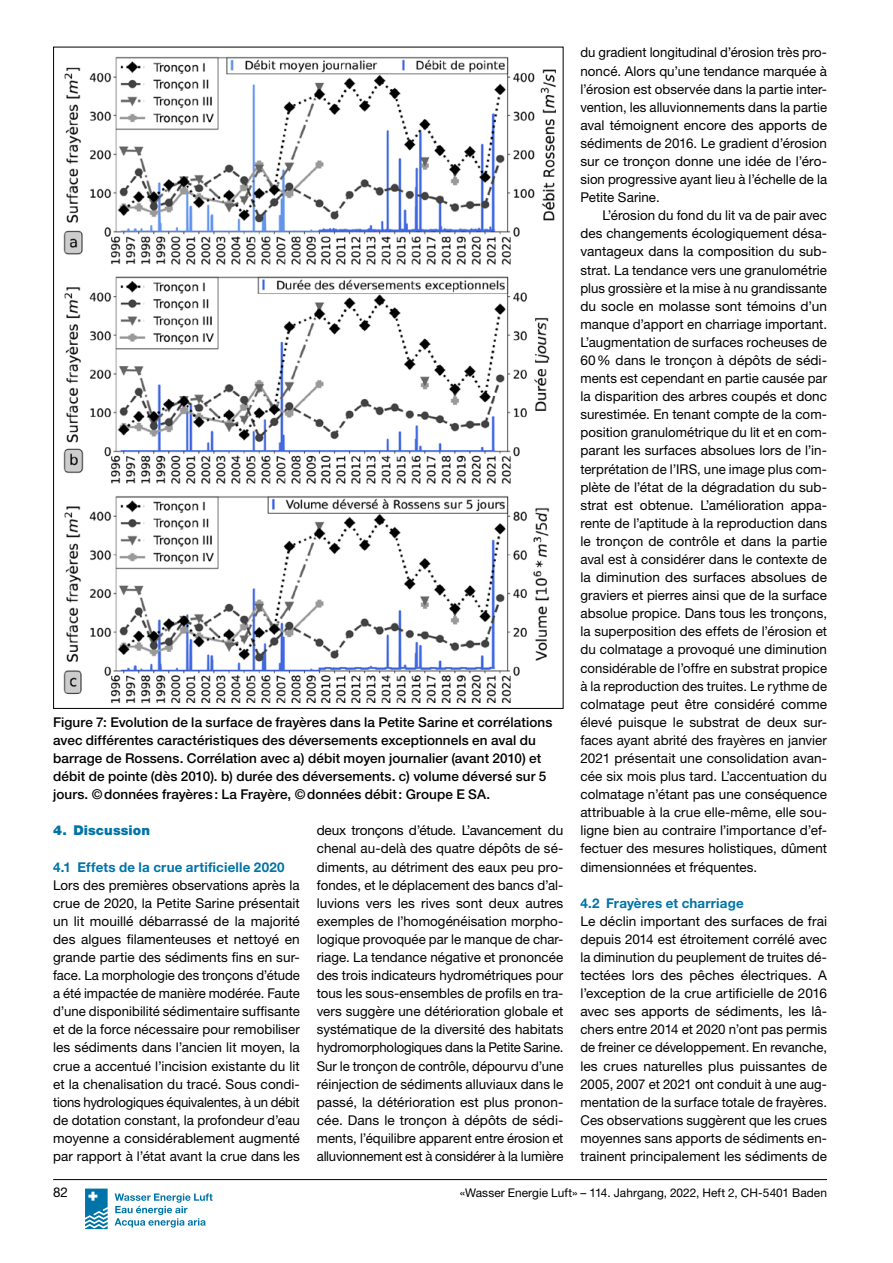
<style>
.page{position:relative;width:893px;height:1263px;background:#fff}
.page>*{position:absolute;margin:0;border:0;box-sizing:border-box;transform-origin:0 0}
._9pt_Grundtext_Fr{font:13.5px/18.1px "Helvetica Neue LT Pro";color:#000;text-align:justify}
._9pt_Grundtext_Ez_Fr{font:13.5px/18.1px "Helvetica Neue LT Pro";letter-spacing:.005em;color:#000;text-align:justify}
.Bildlegende{font:500 13.5px/18.1px "Helvetica Neue LT Pro";letter-spacing:.005em;color:#000}
.Zwischentitel_00{font:700 13.5px "Helvetica Neue LT Pro";letter-spacing:.015em;color:#0074a8}
.Zwischentitel_0{font:900 13.5px "Helvetica Neue LT Pro";letter-spacing:.005em;color:#0074a8}
.t1{font:12px "Helvetica Neue LT Pro";letter-spacing:.005em;color:#000}
</style>
<div class="page">
<hr style="left:53px;top:1179px;width:774px;height:1px;background:#000">
<svg style="left:85px;top:1188px;width:23px;height:41px"></svg>
<svg style="left:114px;top:1193px;width:99px;height:34px"></svg>
<img style="left:63px;top:56px;width:493px;height:646px">
<p class="Bildlegende" style="left:53px;top:713px;width:501px">Figure 7: Evolution de la surface de frayères dans la Petite Sarine et corrélations avec différentes caractéristiques des déversements exceptionnels en aval du barrage de Rossens. Corrélation avec a) débit moyen journalier (avant 2010) et débit de pointe (dès 2010). b) durée des déversements. c) volume déversé sur 5 jours. ©données frayères: La Frayère, ©données débit: Groupe E SA.</p>
<p class="Zwischentitel_0" style="left:53px;top:822px;width:98px">4. Discussion</p>
<p class="Zwischentitel_00" style="left:53px;top:858px;width:233px">4.1 Effets de la crue artificielle 2020</p>
<p class="_9pt_Grundtext_Fr" style="left:53px;top:875px;width:248px">Lors des premières observations après la crue de 2020, la Petite Sarine présentait un lit mouillé débarrassé de la majorité des algues filamenteuses et nettoyé en grande partie des sédiments fins en sur&shy;face. La morphologie des tronçons d’étude a été impactée de manière modérée. Faute d’une disponibilité sédimentaire suffisante et de la force nécessaire pour remobiliser les sédiments dans l’ancien lit moyen, la crue a accentué l’incision existante du lit et la chenalisation du tracé. Sous condi&shy;tions hydrologiques équivalentes, à un débit de dotation constant, la profondeur d’eau moyenne a considérablement augmenté par rapport à l’état avant la crue dans les</p>
<p class="_9pt_Grundtext_Fr" style="left:317px;top:821px;width:248px">deux tronçons d’étude. L’avancement du chenal au-delà des quatre dépôts de sé&shy;diments, au détriment des eaux peu pro&shy;fondes, et le déplacement des bancs d’al&shy;luvions vers les rives sont deux autres exemples de l’homogénéisation morpho&shy;logique provoquée par le manque de char&shy;riage. La tendance négative et prononcée des trois indicateurs hydrométriques pour tous les sous-ensembles de profils en tra&shy;vers suggère une détérioration globale et systématique de la diversité des habitats hydromorphologiques dans la Petite Sarine.<br>Sur le tronçon de contrôle, dépourvu d’une réinjection de sédiments alluviaux dans le passé, la détérioration est plus pronon&shy;cée. Dans le tronçon à dépôts de sédi&shy;ments, l’équilibre apparent entre érosion et alluvionnement est à considérer à la lumière</p>
<p class="_9pt_Grundtext_Fr" style="left:580px;top:43px;width:248px">du gradient longitudinal d’érosion très pro&shy;noncé. Alors qu’une tendance marquée à l’érosion est observée dans la partie inter&shy;vention, les alluvionnements dans la partie aval témoignent encore des apports de sédiments de 2016. Le gradient d’érosion sur ce tronçon donne une idée de l’éro&shy;sion progressive ayant lieu à l’échelle de la Petite Sarine.</p>
<p class="_9pt_Grundtext_Ez_Fr" style="left:580px;top:206px;width:248px;text-indent:22px">L’érosion du fond du lit va de pair avec des changements écologiquement désa&shy;vantageux dans la composition du sub&shy;strat. La tendance vers une granulométrie plus grossière et la mise à nu grandissante du socle en molasse sont témoins d’un manque d’apport en charriage important.<br>L’augmentation de surfaces rocheuses de 60% dans le tronçon à dépôts de sédi&shy;ments est cependant en partie causée par la disparition des arbres coupés et donc surestimée. En tenant compte de la com&shy;position granulométrique du lit et en com&shy;parant les surfaces absolues lors de l’in&shy;terprétation de l’IRS, une image plus com&shy;plète de l’état de la dégradation du sub&shy;strat est obtenue. L’amélioration appa&shy;rente de l’aptitude à la reproduction dans le tronçon de contrôle et dans la partie aval est à considérer dans le contexte de la diminution des surfaces absolues de graviers et pierres ainsi que de la surface absolue propice. Dans tous les tronçons, la superposition des effets de l’érosion et du colmatage a provoqué une diminution considérable de l’offre en substrat propice à la reproduction des truites. Le rythme de colmatage peut être considéré comme élevé puisque le substrat de deux sur&shy;faces ayant abrité des frayères en janvier 2021 présentait une consolidation avan&shy;cée six mois plus tard. L’accentuation du colmatage n’étant pas une conséquence attribuable à la crue elle-même, elle sou&shy;ligne bien au contraire l’importance d’ef&shy;fectuer des mesures holistiques, dûment dimensionnées et fréquentes.</p>
<p class="Zwischentitel_00" style="left:580px;top:894px;width:165px">4.2 Frayères et charriage</p>
<p class="_9pt_Grundtext_Fr" style="left:580px;top:912px;width:248px">Le déclin important des surfaces de frai depuis 2014 est étroitement corrélé avec la diminution du peuplement de truites dé&shy;tectées lors des pêches électriques. A l’exception de la crue artificielle de 2016 avec ses apports de sédiments, les lâ&shy;chers entre 2014 et 2020 n’ont pas permis de freiner ce développement. En revanche, les crues naturelles plus puissantes de 2005, 2007 et 2021 ont conduit à une aug&shy;mentation de la surface totale de frayères.<br>Ces observations suggèrent que les crues moyennes sans apports de sédiments en&shy;trainent principalement les sédiments de</p>
<p class="_9pt_Grundtext_Ez_Fr" style="left:53px;top:1183px;width:16px">82</p>
<p class="t1" style="left:460px;top:1185px;width:369px">«Wasser Energie Luft» – 114. Jahrgang, 2022, Heft 2, CH-5401 Baden</p>
</div>
